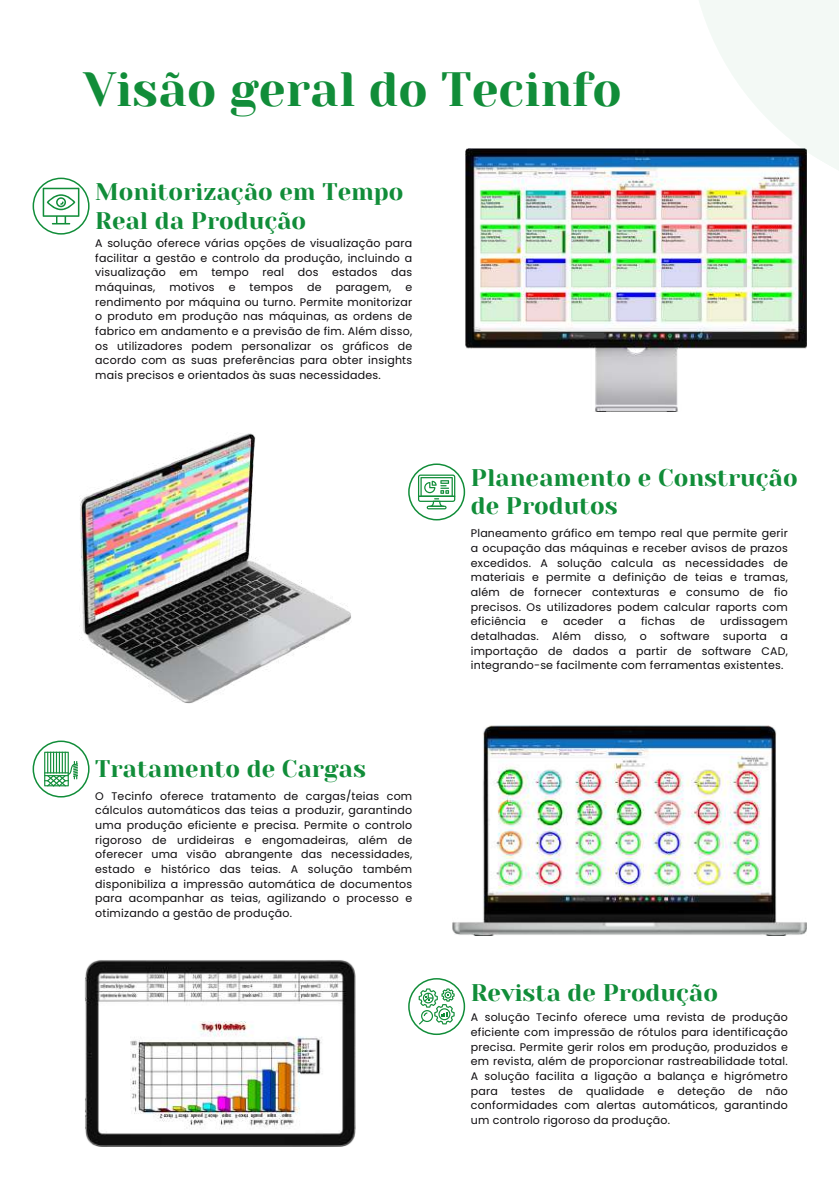
<style>
.page{position:relative;width:839px;height:1192px;background:#fff}
.page>*{position:absolute;margin:0;border:0;box-sizing:border-box;transform-origin:0 0}
.t1{font:48px "Yeseva One";color:#118d39}
.t2{font:24px/28.4px "Yeseva One";color:#118d39}
.t3{font:11px/14.6px "Poppins";letter-spacing:.02em;color:#0c0a0d;text-align:justify}
</style>
<div class="page">
<svg style="left:33px;top:177px;width:57px;height:57px"></svg>
<img style="left:466px;top:149px;width:340px;height:262px">
<svg style="left:408px;top:463px;width:57px;height:57px"></svg>
<img style="left:79px;top:433px;width:272px;height:270px">
<svg style="left:33px;top:740px;width:57px;height:57px"></svg>
<img style="left:453px;top:725px;width:353px;height:210px">
<svg style="left:408px;top:978px;width:57px;height:56px"></svg>
<img style="left:85px;top:960px;width:271px;height:185px">
<svg style="left:649px;top:0;width:189px;height:239px"></svg>
<h1 class="t1" style="left:84px;top:62px;width:539px">Visão geral do Tecinfo</h1>
<h2 class="t2" style="left:95px;top:178px;width:310px">Monitorização em Tempo<br>Real da Produção</h2>
<p class="t3" style="left:95px;top:235px;width:318px">A solução oferece várias opções de visualização para facilitar a gestão e controlo da produção, incluindo a visualização em tempo real dos estados das máquinas,</p>
<p class="t3" style="left:169px;top:279px;width:47px">motivos</p>
<p class="t3" style="left:229px;top:279px;width:8px">e</p>
<p class="t3" style="left:249px;top:279px;width:45px">tempos</p>
<p class="t3" style="left:307px;top:279px;width:16px">de</p>
<p class="t3" style="left:335px;top:279px;width:57px">paragem,</p>
<p class="t3" style="left:95px;top:279px;width:318px;text-indent:310px">e rendimento por máquina ou turno. Permite monitorizar o produto em produção nas máquinas, as ordens de fabrico em andamento e a previsão de fim. Além disso, os utilizadores podem personalizar os gráficos de acordo com as suas preferências para obter insights mais precisos e orientados às suas necessidades.</p>
<h2 class="t2" style="left:95px;top:754px;width:272px">Tratamento de Cargas</h2>
<p class="t3" style="left:95px;top:788px;width:318px">O Tecinfo oferece tratamento de cargas/teias com cálculos automáticos das teias a produzir, garantindo uma produção eficiente e precisa. Permite o controlo rigoroso de urdideiras e engomadeiras, além de oferecer uma visão abrangente das necessidades, estado e histórico das teias. A solução também disponibiliza a impressão automática de documentos para acompanhar as teias, agilizando o processo e otimizando a gestão de produção.</p>
<h2 class="t2" style="left:471px;top:463px;width:328px">Planeamento e Construção de Produtos</h2>
<p class="t3" style="left:471px;top:526px;width:318px">Planeamento gráfico em tempo real que permite gerir a ocupação das máquinas e receber avisos de prazos excedidos. A solução calcula as necessidades de materiais e permite a definição de teias e tramas, além de fornecer contexturas e consumo de fio precisos. Os utilizadores podem calcular raports com eficiência</p>
<p class="t3" style="left:541px;top:614px;width:8px">e</p>
<p class="t3" style="left:563px;top:614px;width:42px">aceder</p>
<p class="t3" style="left:618px;top:614px;width:9px">a</p>
<p class="t3" style="left:641px;top:614px;width:36px">fichas</p>
<p class="t3" style="left:690px;top:614px;width:16px">de</p>
<p class="t3" style="left:471px;top:614px;width:318px;text-indent:249px">urdissagem detalhadas. Além disso, o software suporta a importação de dados a partir de software CAD, integrando-se facilmente com ferramentas existentes.</p>
<h2 class="t2" style="left:471px;top:977px;width:249px">Revista de Produção</h2>
<p class="t3" style="left:471px;top:1009px;width:318px">A solução Tecinfo oferece uma revista de produção eficiente com impressão de rótulos para identificação precisa. Permite gerir rolos em produção, produzidos e em revista, além de proporcionar rastreabilidade total.<br>A solução facilita a ligação a balança e higrómetro para testes de qualidade e deteção de não conformidades com alertas automáticos, garantindo um controlo rigoroso da produção.</p>
</div>
